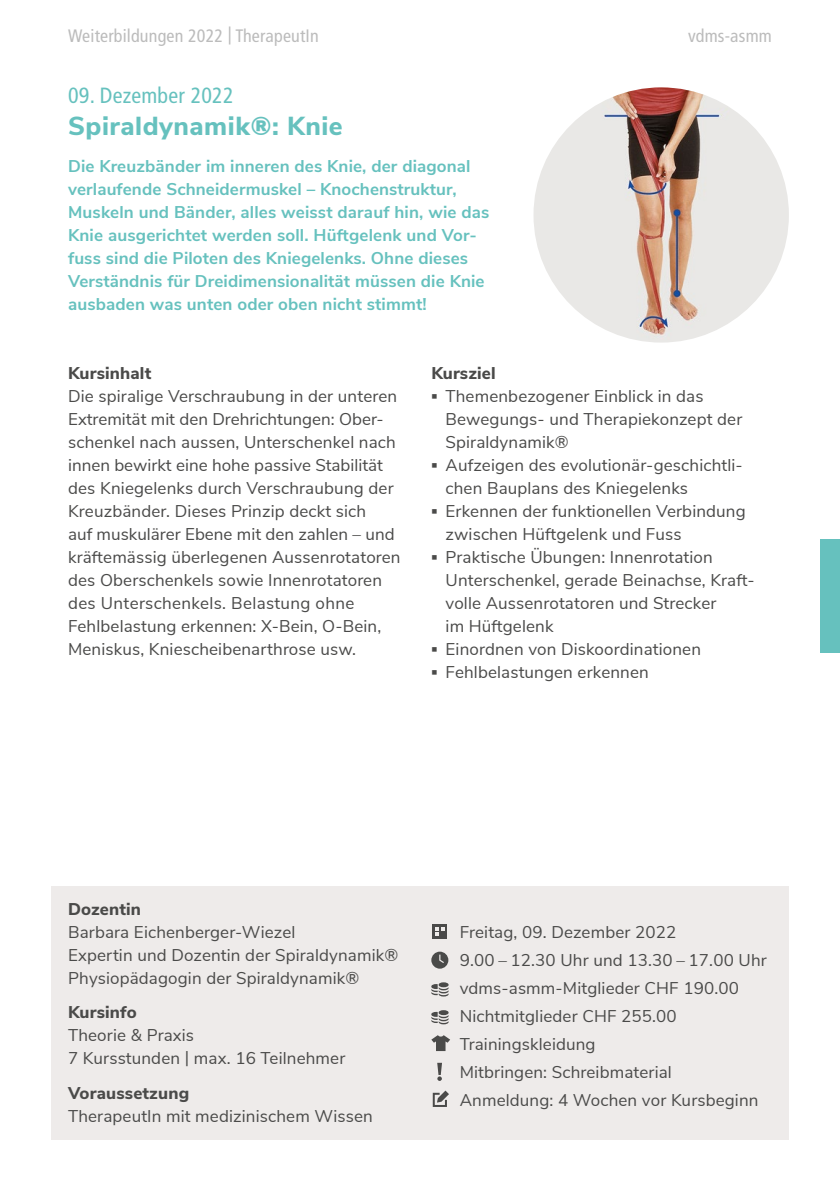
<style>
.page{position:relative;width:840px;height:1191px;background:#fff}
.page>*{position:absolute;margin:0;border:0;box-sizing:border-box;transform-origin:0 0}
.t1{font:800 26px "Nunito Sans";letter-spacing:.02em;color:#66c1be}
.t2{font:condensed 22px "Frutiger LT Std";letter-spacing:.01em;color:#66c1be}
.t3{font:condensed 18px "Frutiger LT Std";letter-spacing:.01em;color:#bcbcbc}
.t4{font:17px/23px "Nunito Sans";letter-spacing:.01em;color:#4a4a49}
.t5{font:700 17px/23px "Nunito Sans";letter-spacing:.01em;color:#66c1be}
.t6{font:800 17px "Nunito Sans";letter-spacing:.01em;color:#4a4a49}
.s1{font-family:"Arial";font-weight:700}
</style>
<div class="page">
<div style="left:819px;top:539px;width:20px;height:113px;background:#66c1be"></div>
<div style="left:51px;top:886px;width:737px;height:254px;background:#eeebea"></div>
<svg style="left:431px;top:1035px;width:19px;height:16px"></svg>
<div style="left:431px;top:951px;width:17px;height:17px;background:#4a4a49;border-radius:50%"></div>
<svg style="left:439px;top:953px;width:6px;height:10px"></svg>
<div style="left:432px;top:924px;width:14px;height:14px;background:#4a4a49"></div>
<svg style="left:435px;top:927px;width:9px;height:8px"></svg>
<svg style="left:431px;top:982px;width:17px;height:14px"></svg>
<svg style="left:431px;top:1010px;width:17px;height:14px"></svg>
<svg style="left:432px;top:1090px;width:17px;height:17px"></svg>
<svg style="left:437px;top:1062px;width:5px;height:19px"></svg>
<img style="left:533px;top:87px;width:255px;height:255px;border-radius:128px">
<p class="t3" style="left:68px;top:25px;width:252px">Weiterbildungen 2022 | TherapeutIn</p>
<p class="t3" style="left:687px;top:25px;width:85px">vdms-asmm</p>
<p class="t2" style="left:68px;top:82px;width:167px">09. Dezember 2022</p>
<h1 class="t1" style="left:68px;top:107px;width:276px">Spiraldynamik®: Knie</h1>
<p class="t5" style="left:68px;top:153px;width:422px">Die Kreuzbänder im inneren des Knie, der diagonal verlaufende Schneidermuskel – Knochenstruktur, Muskeln und Bänder, alles weisst darauf hin, wie das Knie ausgerichtet werden soll. Hüftgelenk und Vor&shy;fuss sind die Piloten des Kniegelenks. Ohne dieses Verständnis für Dreidimensionalität müssen die Knie ausbaden was unten oder oben nicht stimmt!</p>
<p class="t6" style="left:68px;top:360px;width:85px">Kursinhalt</p>
<p class="t4" style="left:68px;top:383px;width:334px">Die spiralige Verschraubung in der unteren Extremität mit den Drehrichtungen: Ober&shy;schenkel nach aussen, Unterschenkel nach innen bewirkt eine hohe passive Stabilität des Kniegelenks durch Verschraubung der Kreuzbänder. Dieses Prinzip deckt sich<br>auf muskulärer Ebene mit den zahlen – und kräftemässig überlegenen Aussenrotatoren des Oberschenkels sowie Innenrotatoren des Unterschenkels. Belastung ohne Fehlbelastung erkennen: X-Bein, O-Bein, Meniskus, Kniescheibenarthrose usw.</p>
<p class="t6" style="left:431px;top:360px;width:66px">Kursziel</p>
<p class="t4" style="left:445px;top:383px;width:298px;text-indent:-14px"><span class="s1">▪</span> Themenbezogener Einblick in das<br>Bewegungs- und Therapiekonzept der<br>Spiraldynamik®</p>
<p class="t4" style="left:445px;top:452px;width:298px;text-indent:-14px"><span class="s1">▪</span> Aufzeigen des evolutionär-geschichtli&shy;chen Bauplans des Kniegelenks</p>
<p class="t4" style="left:445px;top:498px;width:301px;text-indent:-14px"><span class="s1">▪</span> Erkennen der funktionellen Verbindung zwischen Hüftgelenk und Fuss</p>
<p class="t4" style="left:445px;top:544px;width:310px;text-indent:-14px"><span class="s1">▪</span> Praktische Übungen: Innenrotation<br>Unterschenkel, gerade Beinachse, Kraft&shy;volle Aussenrotatoren und Strecker<br>im Hüftgelenk</p>
<p class="t4" style="left:431px;top:636px;width:271px"><span class="s1">▪</span> Einordnen von Diskoordinationen</p>
<p class="t4" style="left:431px;top:659px;width:219px"><span class="s1">▪</span> Fehlbelastungen erkennen</p>
<p class="t6" style="left:68px;top:896px;width:74px">Dozentin</p>
<p class="t4" style="left:68px;top:919px;width:331px">Barbara Eichenberger-Wiezel<br>Expertin und Dozentin der Spiraldynamik®<br>Physiopädagogin der Spiraldynamik®</p>
<p class="t6" style="left:68px;top:1000px;width:70px">Kursinfo</p>
<p class="t4" style="left:68px;top:1023px;width:278px">Theorie &amp; Praxis<br>7 Kursstunden | max. 16 Teilnehmer</p>
<p class="t6" style="left:68px;top:1080px;width:122px">Voraussetzung</p>
<p class="t4" style="left:68px;top:1103px;width:306px">TherapeutIn mit medizinischem Wissen</p>
<p class="t4" style="left:459px;top:917px;width:308px;line-height:28px">Freitag, 09. Dezember 2022<br>9.00 – 12.30 Uhr und 13.30 – 17.00 Uhr vdms-asmm-Mitglieder CHF 190.00<br>Nichtmitglieder CHF 255.00<br>Trainingskleidung<br>Mitbringen: Schreibmaterial<br>Anmeldung: 4 Wochen vor Kursbeginn</p>
</div>
